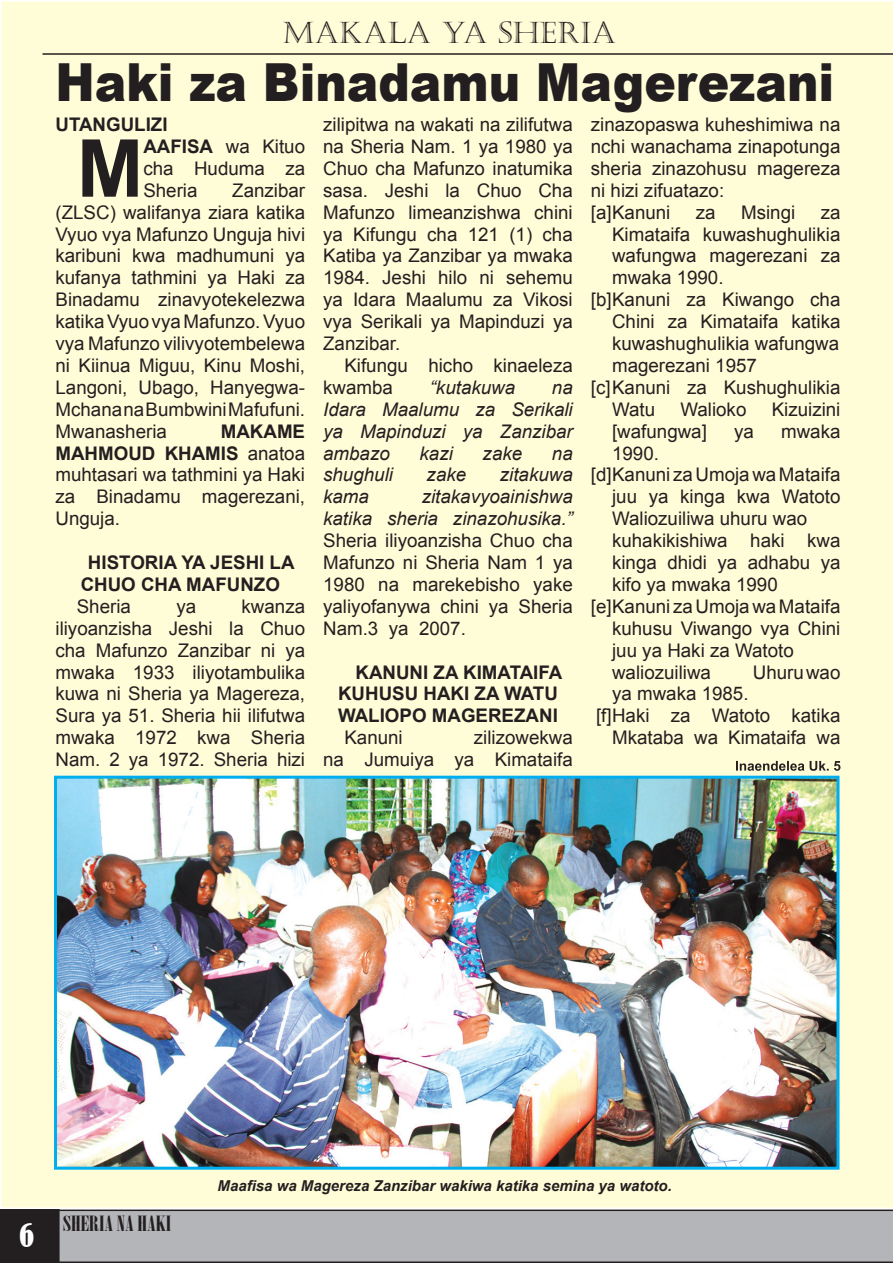
<style>
.page{position:relative;width:893px;height:1263px;background:#fff}
.page>*{position:absolute;margin:0;border:0;box-sizing:border-box;transform-origin:0 0}
.t1{font:700 79.95px "Arial";color:#231f20}
.t2{font:900 52.5px "Arial";color:#231f20;scale:.9 1}
.t3{font:30px "Castellar";color:#231f20}
.t4{font:condensed 30px "Bernard";color:#fff}
.t5{font:21px "Onyx";color:#231f20;scale:1.3 1}
.t6{font:18.75px/21.9px "Arial";color:#231f20;text-align:justify}
.t7{font:italic 18.75px/21.9px "Arial";color:#231f20;text-align:justify}
.t8{font:700 18.75px/21.9px "Arial";color:#231f20}
.t9{font:italic 700 15px "Arial";color:#231f20}
.s1{font-weight:700}
</style>
<div class="page">
<svg style="left:60px;top:1209px;width:832px;height:54px;background:#acadb0"></svg>
<div style="left:0;top:1209px;width:60px;height:54px;background:#231f20"></div>
<div style="left:1px;top:1px;width:891px;height:1207px;background:#fffcd8"></div>
<svg style="left:892px;top:1px;width:1px;height:1262px"></svg>
<hr style="left:43px;top:53px;width:850px;height:2px;background:#231f20">
<svg style="left:736px;top:761px;width:104px;height:10px"></svg>
<img style="left:58px;top:780px;width:777px;height:386px">
<div style="left:54px;top:776px;width:785px;height:394px;border:3px solid #00aeef"></div>
<h3 class="t3" style="left:283px;top:15px;width:335px">MAKALA YA SHERIA</h3>
<h2 class="t2" style="left:56px;top:44px;width:867px">Haki za Binadamu Magerezani</h2>
<p class="t8" style="left:56px;top:114px;width:114px">UTANGULIZI</p>
<h1 class="t1" style="left:77px;top:116px;width:68px">M</h1>
<p class="t6" style="left:143px;top:136px;width:163px"><span class="s1">AAFISA</span> wa Kituo cha Huduma za Sheria</p>
<p class="t6" style="left:56px;top:179px;width:251px;text-indent:177px">Zanzibar (ZLSC) walifanya ziara katika Vyuo vya Mafunzo Unguja hivi karibuni kwa madhumuni ya kufanya tathmini ya Haki za Binadamu zinavyotekelezwa katika Vyuo vya Mafunzo. Vyuo vya Mafunzo vilivyotembelewa ni Kiinua Miguu, Kinu Moshi, Langoni, Ubago, Hanyegwa-Mchana na Bumbwini Mafufuni.<br>Mwanasheria</p>
<p class="t6" style="left:56px;top:420px;width:251px;text-indent:165px"><span class="s1">MAKAME MAHMOUD KHAMIS</span> anatoa muhtasari wa tathmini ya Haki za Binadamu magerezani, Unguja.</p>
<p class="t8" style="left:81px;top:552px;width:215px;text-indent:7px">HISTORIA YA JESHI LA<br>CHUO CHA MAFUNZO</p>
<p class="t6" style="left:77px;top:595px;width:56px">Sheria</p>
<p class="t6" style="left:176px;top:595px;width:21px">ya</p>
<p class="t6" style="left:55px;top:595px;width:251px;text-indent:186px">kwanza iliyoanzisha Jeshi la Chuo cha Mafunzo Zanzibar ni ya mwaka 1933 iliyotambulika kuwa ni Sheria ya Magereza, Sura ya 51. Sheria hii ilifutwa mwaka 1972 kwa Sheria Nam. 2 ya 1972. Sheria hizi</p>
<p class="t6" style="left:323px;top:114px;width:251px">zilipitwa na wakati na zilifutwa na Sheria Nam. 1 ya 1980 ya Chuo cha Mafunzo inatumika sasa. Jeshi la Chuo Cha Mafunzo limeanzishwa chini ya Kifungu cha 121 (1) cha Katiba ya Zanzibar ya mwaka 1984. Jeshi hilo ni sehemu ya Idara Maalumu za Vikosi vya Serikali ya Mapinduzi ya Zanzibar.</p>
<p class="t6" style="left:323px;top:355px;width:251px;text-indent:21px">Kifungu hicho kinaeleza kwamba</p>
<p class="t7" style="left:430px;top:377px;width:87px">“kutakuwa</p>
<p class="t7" style="left:323px;top:377px;width:251px;text-indent:229px">na Idara Maalumu za Serikali ya Mapinduzi ya Zanzibar ambazo</p>
<p class="t7" style="left:420px;top:442px;width:35px">kazi</p>
<p class="t7" style="left:483px;top:442px;width:41px">zake</p>
<p class="t7" style="left:552px;top:442px;width:22px">na</p>
<p class="t7" style="left:323px;top:464px;width:71px">shughuli</p>
<p class="t7" style="left:427px;top:464px;width:41px">zake</p>
<p class="t7" style="left:500px;top:464px;width:74px">zitakuwa</p>
<p class="t7" style="left:323px;top:486px;width:47px">kama</p>
<p class="t7" style="left:323px;top:486px;width:251px;text-align:right">zitakavyoainishwa<br>katika sheria zinazohusika.”</p>
<p class="t6" style="left:323px;top:530px;width:251px">Sheria iliyoanzisha Chuo cha Mafunzo ni Sheria Nam 1 ya 1980 na marekebisho yake yaliyofanywa chini ya Sheria Nam.3 ya 2007.</p>
<p class="t8" style="left:338px;top:662px;width:226px;text-indent:17px">KANUNI ZA KIMATAIFA<br>KUHUSU HAKI ZA WATU<br>WALIOPO MAGEREZANI</p>
<p class="t6" style="left:344px;top:727px;width:60px">Kanuni</p>
<p class="t6" style="left:323px;top:727px;width:251px;text-align:right">zilizowekwa<br>na Jumuiya ya Kimataifa</p>
<p class="t6" style="left:591px;top:114px;width:251px;text-align:left">zinazopaswa kuheshimiwa na nchi wanachama zinapotunga sheria zinazohusu magereza ni hizi zifuatazo:<br>[a] Kanuni</p>
<p class="t6" style="left:696px;top:201px;width:21px">za</p>
<p class="t6" style="left:741px;top:201px;width:56px">Msingi</p>
<p class="t6" style="left:821px;top:201px;width:21px">za</p>
<p class="t6" style="left:612px;top:223px;width:230px">Kimataifa kuwashughulikia</p>
<p class="t6" style="left:612px;top:245px;width:230px">wafungwa magerezani za</p>
<p class="t6" style="left:612px;top:267px;width:113px">mwaka 1990.</p>
<p class="t6" style="left:591px;top:289px;width:251px">[b] Kanuni za Kiwango cha</p>
<p class="t6" style="left:612px;top:311px;width:230px">Chini za Kimataifa katika</p>
<p class="t6" style="left:612px;top:333px;width:229px">kuwashughulikia wafungwa</p>
<p class="t6" style="left:612px;top:355px;width:146px">magerezani 1957</p>
<p class="t6" style="left:591px;top:376px;width:251px">[c] Kanuni za Kushughulikia</p>
<p class="t6" style="left:612px;top:398px;width:45px">Watu</p>
<p class="t6" style="left:680px;top:398px;width:67px">Walioko</p>
<p class="t6" style="left:772px;top:398px;width:70px">Kizuizini</p>
<p class="t6" style="left:612px;top:420px;width:96px">[wafungwa]</p>
<p class="t6" style="left:734px;top:420px;width:21px">ya</p>
<p class="t6" style="left:781px;top:420px;width:61px">mwaka</p>
<p class="t6" style="left:612px;top:442px;width:48px">1990.</p>
<p class="t6" style="left:591px;top:464px;width:251px">[d] Kanuni za Umoja wa Mataifa</p>
<p class="t6" style="left:612px;top:486px;width:230px">juu ya kinga kwa Watoto</p>
<p class="t6" style="left:612px;top:508px;width:197px">Waliozuiliwa uhuru wao</p>
<p class="t6" style="left:612px;top:530px;width:230px">kuhakikishiwa haki kwa</p>
<p class="t6" style="left:612px;top:552px;width:230px">kinga dhidi ya adhabu ya</p>
<p class="t6" style="left:612px;top:574px;width:167px">kifo ya mwaka 1990</p>
<p class="t6" style="left:591px;top:595px;width:251px">[e] Kanuni za Umoja wa Mataifa</p>
<p class="t6" style="left:612px;top:617px;width:230px">kuhusu Viwango vya Chini</p>
<p class="t6" style="left:612px;top:639px;width:183px">juu ya Haki za Watoto</p>
<p class="t6" style="left:612px;top:661px;width:100px">waliozuiliwa</p>
<p class="t6" style="left:753px;top:661px;width:89px">Uhuru wao</p>
<p class="t6" style="left:612px;top:683px;width:138px">ya mwaka 1985.</p>
<p class="t6" style="left:596px;top:705px;width:246px">[f] Haki za Watoto katika</p>
<p class="t6" style="left:612px;top:727px;width:230px">Mkataba wa Kimataifa wa</p>
<h3 class="t4" style="left:19px;top:1218px;width:16px">6</h3>
<p class="t5" style="left:63px;top:1212px;width:85px">SHERIA NA HAKI</p>
<p class="t9" style="left:218px;top:1176px;width:456px">Maafisa wa Magereza Zanzibar wakiwa katika semina ya watoto.</p>
</div>
